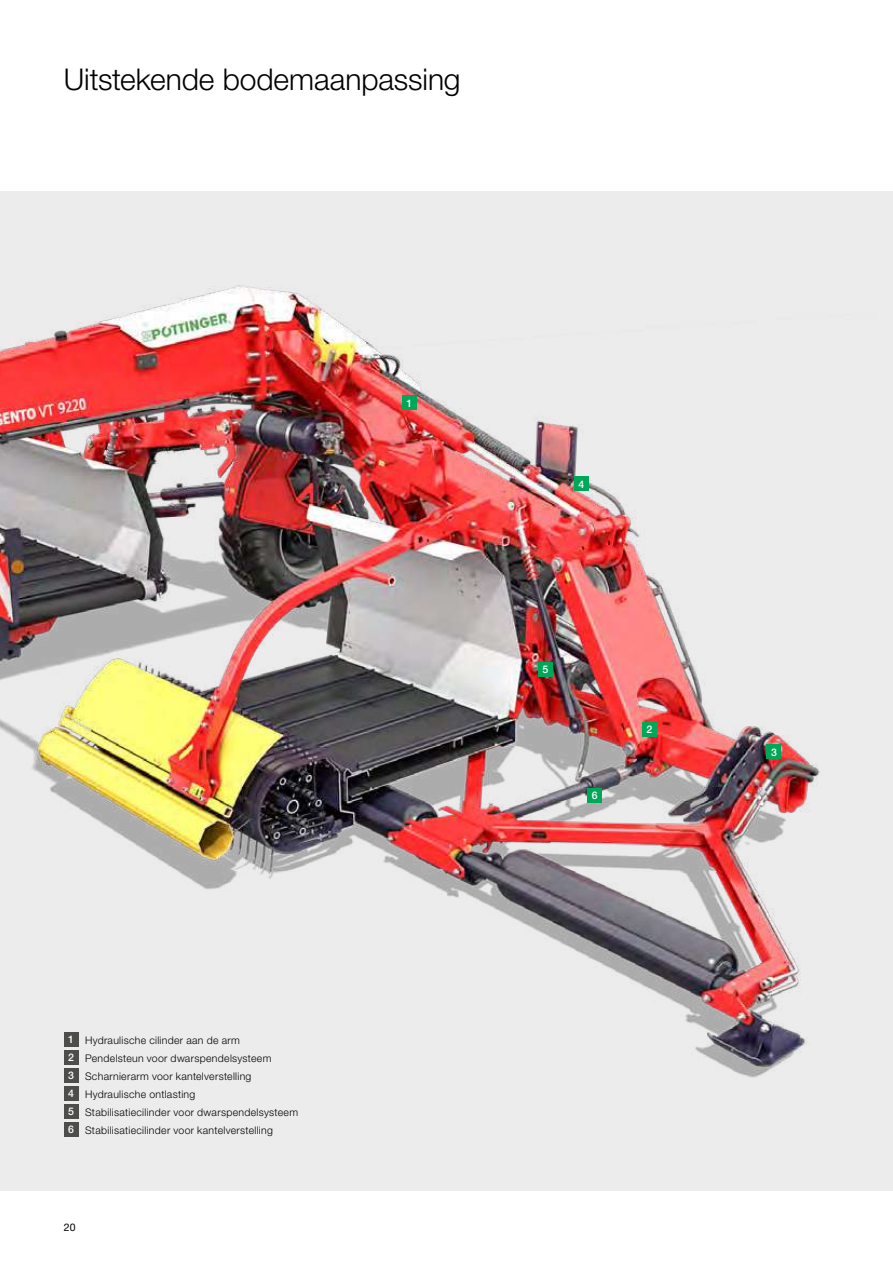
<style>
.page{position:relative;width:893px;height:1263px;background:#fff}
.page>*{position:absolute;margin:0;border:0;box-sizing:border-box;transform-origin:0 0}
.t1{font:300 30px "Helvetica Neue LTW1 G";letter-spacing:-.005em;color:#000}
.t2{font:300 10.5px "Helvetica Neue LTW1 G";letter-spacing:.03em;color:#000}
.t3{font:500 10.5px "Helvetica Neue LTW1 G";color:#fff}
.t4{font:10.5px "Helvetica Neue LTW1 G";color:#000}
</style>
<div class="page">
<div style="left:0;top:191px;width:893px;height:1000px;background:#ececec"></div>
<img style="left:0;top:285px;width:820px;height:793px">
<div style="left:402px;top:395px;width:15px;height:15px;background:#00a758"></div>
<div style="left:766px;top:744px;width:15px;height:15px;background:#00a758"></div>
<div style="left:642px;top:722px;width:15px;height:14px;background:#00a758"></div>
<div style="left:574px;top:476px;width:15px;height:15px;background:#00a758"></div>
<div style="left:538px;top:662px;width:15px;height:14px;background:#00a758"></div>
<div style="left:587px;top:788px;width:15px;height:15px;background:#00a758"></div>
<div style="left:64px;top:1032px;width:15px;height:15px;background:#4d4d4c"></div>
<div style="left:64px;top:1068px;width:15px;height:15px;background:#4d4d4c"></div>
<div style="left:64px;top:1104px;width:15px;height:15px;background:#4d4d4c"></div>
<div style="left:64px;top:1050px;width:15px;height:15px;background:#4d4d4c"></div>
<div style="left:64px;top:1086px;width:15px;height:15px;background:#4d4d4c"></div>
<div style="left:64px;top:1122px;width:15px;height:15px;background:#4d4d4c"></div>
<h1 class="t1" style="left:64px;top:61px;width:398px">Uitstekende bodemaanpassing</h1>
<p class="t3" style="left:406px;top:397px;width:7px">1</p>
<p class="t3" style="left:68px;top:1033px;width:7px">1</p>
<p class="t3" style="left:68px;top:1069px;width:7px">3</p>
<p class="t3" style="left:68px;top:1105px;width:7px">5</p>
<p class="t2" style="left:64px;top:1034px;width:178px">■ Hydraulische cilinder aan de arm</p>
<p class="t2" style="left:64px;top:1052px;width:209px">■ Pendelsteun voor dwarspendelsysteem</p>
<p class="t2" style="left:64px;top:1070px;width:189px">■ Scharnierarm voor kantelverstelling</p>
<p class="t2" style="left:64px;top:1088px;width:133px">■ Hydraulische ontlasting</p>
<p class="t2" style="left:64px;top:1106px;width:236px">■ Stabilisatiecilinder voor dwarspendelsysteem</p>
<p class="t2" style="left:64px;top:1124px;width:211px">■ Stabilisatiecilinder voor kantelverstelling</p>
<p class="t3" style="left:68px;top:1051px;width:7px">2</p>
<p class="t3" style="left:68px;top:1087px;width:7px">4</p>
<p class="t3" style="left:68px;top:1123px;width:7px">6</p>
<p class="t4" style="left:64px;top:1220px;width:13px">20</p>
<p class="t3" style="left:579px;top:478px;width:7px">4</p>
<p class="t3" style="left:542px;top:663px;width:7px">5</p>
<p class="t3" style="left:592px;top:789px;width:7px">6</p>
<p class="t3" style="left:647px;top:723px;width:7px">2</p>
<p class="t3" style="left:771px;top:745px;width:7px">3</p>
</div>
